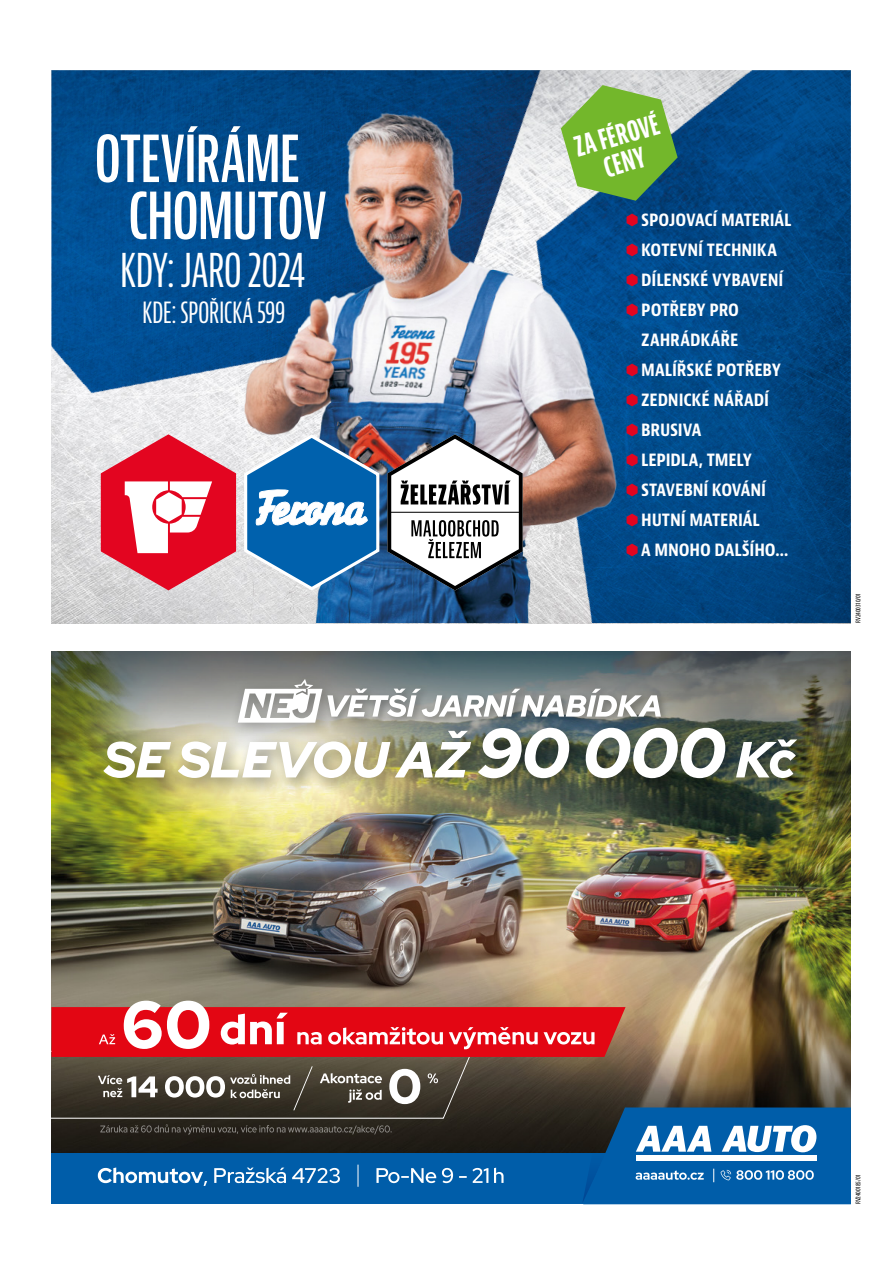
<style>
.page{position:relative;width:893px;height:1263px;background:#fff}
.page>*{position:absolute;margin:0;border:0;box-sizing:border-box;transform-origin:0 0}
.t1{font:600 extra-condensed 69px/57px "Bernina Sans";letter-spacing:-.02em;color:#fff;text-align:center}
.t2{font:extra-condensed 49.65px "Bernina Sans";letter-spacing:-.025em;color:#fff}
.t3{font:extra-condensed 31.2px "Bernina Sans";letter-spacing:-.015em;color:#fff}
.t4{font:700 extra-condensed 29.7px/27.6px "Bernina Sans";color:#fff;text-align:center}
.t5{font:700 condensed 18px/30px "Bernina Sans";letter-spacing:-.01em;color:#fff}
.t6{font:condensed 7.05px "Myriad Pro";letter-spacing:-.025em;color:#000}
</style>
<div class="page">
<img style="left:51px;top:750px;width:800px;height:251px">
<svg style="left:51px;top:651px;width:800px;height:99px;background:#5c665c"></svg>
<div style="left:96px;top:719px;width:718px;height:78px;background:#000;opacity:.45"></div>
<div style="left:230px;top:672px;width:106px;height:66px;background:#80817e"></div>
<img style="left:103px;top:679px;width:694px;height:99px">
<svg style="left:51px;top:1001px;width:800px;height:204px;background:#615664"></svg>
<img style="left:51px;top:493px;width:190px;height:130px">
<img style="left:51px;top:70px;width:430px;height:423px">
<img style="left:481px;top:70px;width:370px;height:553px">
<img style="left:241px;top:108px;width:392px;height:515px">
<svg style="left:101px;top:434px;width:135px;height:156px"></svg>
<svg style="left:243px;top:433px;width:280px;height:159px"></svg>
<svg style="left:627px;top:214px;width:11px;height:12px"></svg>
<svg style="left:627px;top:244px;width:11px;height:12px"></svg>
<svg style="left:627px;top:274px;width:11px;height:12px"></svg>
<svg style="left:627px;top:304px;width:11px;height:12px"></svg>
<svg style="left:627px;top:364px;width:11px;height:12px"></svg>
<svg style="left:627px;top:394px;width:11px;height:12px"></svg>
<svg style="left:627px;top:424px;width:11px;height:12px"></svg>
<svg style="left:627px;top:454px;width:11px;height:12px"></svg>
<svg style="left:627px;top:484px;width:11px;height:12px"></svg>
<svg style="left:627px;top:514px;width:11px;height:12px"></svg>
<svg style="left:627px;top:544px;width:11px;height:12px"></svg>
<svg style="left:561px;top:85px;width:117px;height:116px;background:#80b559"></svg>
<h1 class="t1" style="left:94px;top:131px;width:234px">OTEVÍRÁME<br>CHOMUTOV</h1>
<h2 class="t2" style="left:120px;top:241px;width:187px">KDY: JARO 2024</h2>
<h3 class="t3" style="left:142px;top:294px;width:145px">KDE: SPOŘICKÁ 599</h3>
<h3 class="t4" style="left:571px;top:134px;width:89px;rotate:-16deg">ZA FÉROVÉ<br>CENY</h3>
<p class="t5" style="left:641px;top:205px;width:152px">SPOJOVACÍ MATERIÁL<br>KOTEVNÍ TECHNIKA<br>DÍLENSKÉ VYBAVENÍ<br>POTŘEBY PRO<br>ZAHRÁDKÁŘE<br>MALÍŘSKÉ POTŘEBY<br>ZEDNICKÉ NÁŘADÍ<br>BRUSIVA<br>LEPIDLA, TMELY<br>STAVEBNÍ KOVÁNÍ<br>HUTNÍ MATERIÁL<br>A MNOHO DALŠÍHO…</p>
<p class="t6" style="left:854px;top:623px;width:31px;rotate:-90deg">RV2400310/01</p>
<p class="t6" style="left:854px;top:1204px;width:31px;rotate:-90deg">RV2400185/01</p>
</div>
